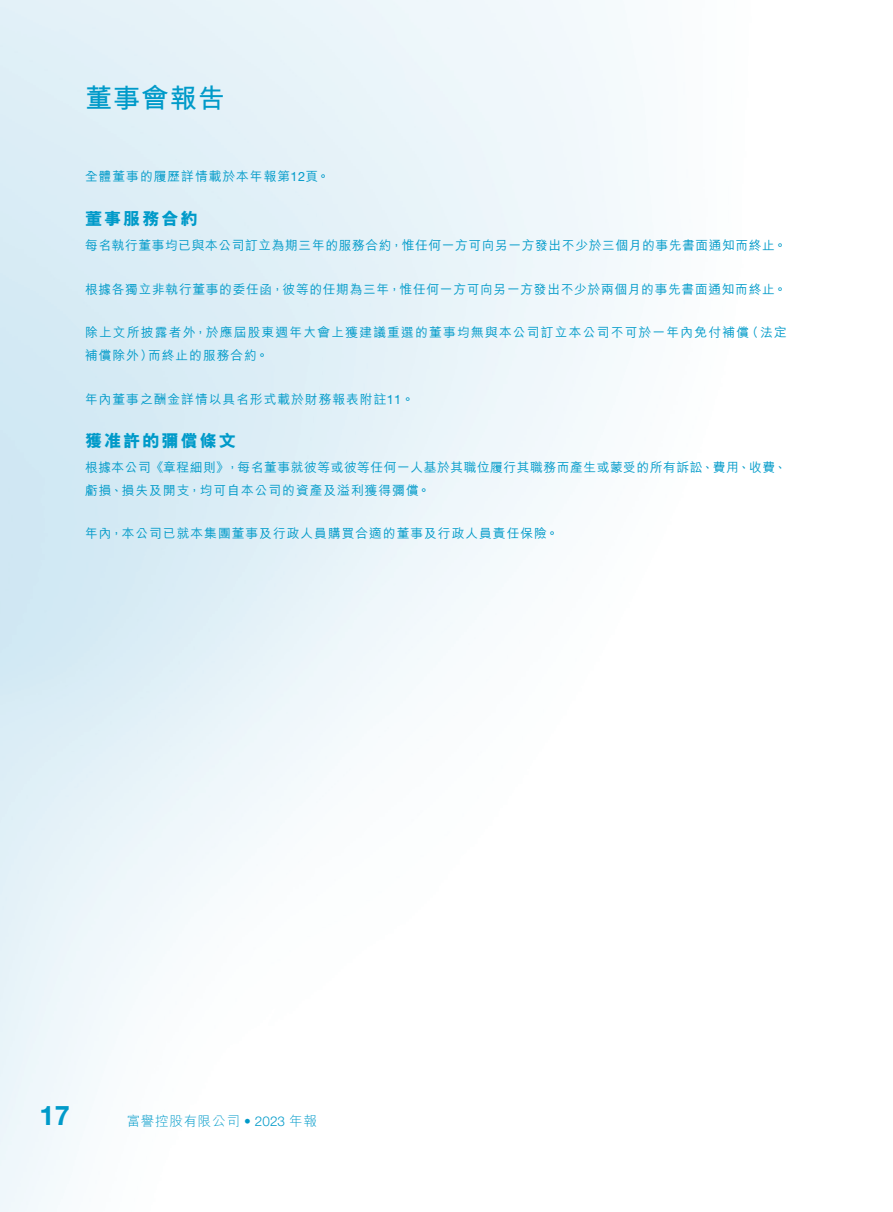
<style>
.page{position:relative;width:893px;height:1212px;background:#fff}
.page>*{position:absolute;margin:0;border:0;box-sizing:border-box;transform-origin:0 0}
.t1{font:700 27px "M Hei HK";letter-spacing:.045em;color:#009ac9}
.t2{font:700 27px "Helvetica Neue LT Std";color:#009ac9}
.t3{font:800 17.25px "M Hei HK";letter-spacing:.11em;color:#009ac9}
.t4{font:300 13.5px "M Hei HK";letter-spacing:.055em;color:#009ac9}
.t5{font:500 12.75px/22.5px "M Hei HK";letter-spacing:.08em;color:#009ac9}
.t6{font:500 12.75px/22.5px "M Hei HK";letter-spacing:.045em;color:#009ac9}
.t7{font:500 12.75px "M Hei HK";letter-spacing:.055em;color:#009ac9}
.s1{font-family:"Helvetica Neue LT Std";font-weight:400}
.s2{font-family:"Helvetica Neue LT Std"}
</style>
<div class="page">
<h1 class="t1" style="left:85px;top:78px;width:141px">董事會報告</h1>
<p class="t5" style="left:85px;top:164px;width:246px">全體董事的履歷詳情載於本年報第<span class="s1">12</span>頁。</p>
<h2 class="t3" style="left:85px;top:210px;width:114px">董事服務合約</h2>
<p class="t6" style="left:85px;top:233px;width:703px">每名執行董事均已與本公司訂立為期三年的服務合約，惟任何一方可向另一方發出不少於三個月的事先書面通知而終止。</p>
<p class="t7" style="left:85px;top:280px;width:703px">根據各獨立非執行董事的委任函，彼等的任期為三年，惟任何一方可向另一方發出不少於兩個月的事先書面通知而終止。</p>
<p class="t5" style="left:85px;top:320px;width:703px">除上文所披露者外，於應屆股東週年大會上獲建議重選的董事均無與本公司訂立本公司不可於一年內免付補償（法定補償除外）而終止的服務合約。</p>
<p class="t5" style="left:85px;top:387px;width:331px">年內董事之酬金詳情以具名形式載於財務報表附註<span class="s1">11</span>。</p>
<h2 class="t3" style="left:85px;top:432px;width:153px">獲准許的彌償條文</h2>
<p class="t6" style="left:85px;top:455px;width:703px">根據本公司《章程細則》，每名董事就彼等或彼等任何一人基於其職位履行其職務而產生或蒙受的所有訴訟、費用、收費、虧損、損失及開支，均可自本公司的資產及溢利獲得彌償。</p>
<p class="t5" style="left:85px;top:521px;width:475px">年內，本公司已就本集團董事及行政人員購買合適的董事及行政人員責任保險。</p>
<h1 class="t2" style="left:40px;top:1099px;width:32px">17</h1>
<p class="t4" style="left:127px;top:1114px;width:192px">富譽控股有限公司 <span class="s2">• 2023</span> 年報</p>
</div>
